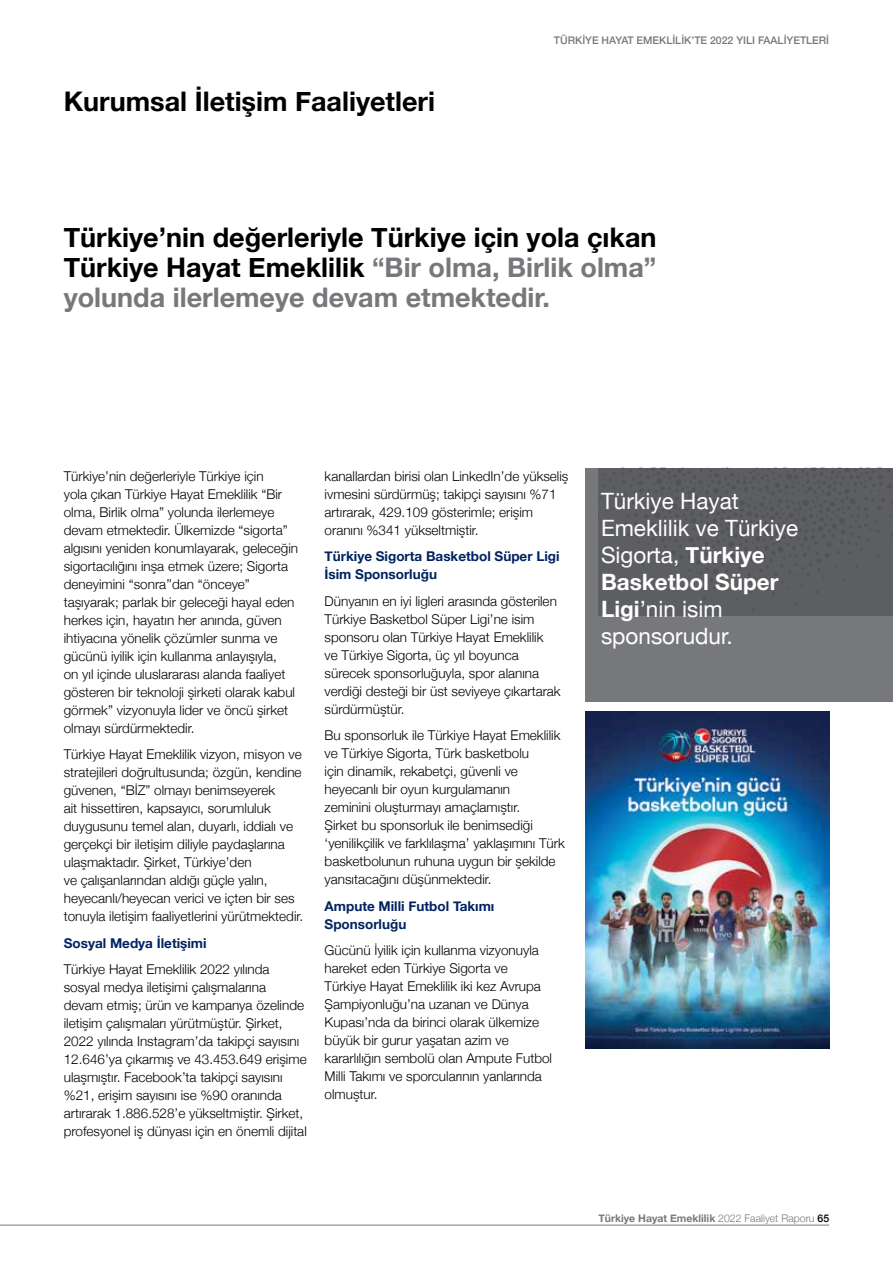
<style>
.page{position:relative;width:893px;height:1263px;background:#fff}
.page>*{position:absolute;margin:0;border:0;box-sizing:border-box;transform-origin:0 0}
.t1{font:700 27px/30px "Helvetica Neue";color:#000;text-align:justify}
.t2{font:22.5px/27px "Helvetica Neue";color:#fff}
.t3{font:300 13.5px/18px "Helvetica Neue";color:#000}
.t4{font:700 13.5px/18px "Helvetica Neue";color:#002360}
.t5{font:500 10.5px "Helvetica Neue";color:#77787b}
.t6{font:700 10.5px "Helvetica Neue";color:#77787b}
.s1{color:#77787b}
.s2{font-weight:700}
.s3{font-weight:300}
.s4{font-weight:500;color:#000}
</style>
<div class="page">
<div style="left:585px;top:468px;width:308px;height:234px;background:#77787b"></div>
<img style="left:598px;top:468px;width:295px;height:147px">
<img style="left:585px;top:711px;width:244px;height:338px">
<hr style="left:0;top:1225px;width:829px;height:1px;background:#77787b">
<h1 class="t1" style="left:64px;top:87px;width:373px">Kurumsal İletişim Faaliyetleri</h1>
<p class="t5" style="left:554px;top:32px;width:277px">TÜRKİYE HAYAT EMEKLİLİK’TE 2022 YILI FAALİYETLERİ</p>
<h1 class="t1" style="left:64px;top:224px;width:594px">Türkiye’nin değerleriyle Türkiye için yola çıkan Türkiye Hayat Emeklilik <span class="s1">“Bir olma, Birlik olma” yolunda ilerlemeye devam etmektedir.</span></h1>
<p class="t3" style="left:64px;top:466px;width:236px">Türkiye’nin değerleriyle Türkiye için<br>yola çıkan Türkiye Hayat Emeklilik “Bir olma, Birlik olma” yolunda ilerlemeye devam etmektedir. Ülkemizde “sigorta” algısını yeniden konumlayarak, geleceğin sigortacılığını inşa etmek üzere; Sigorta deneyimini “sonra’’dan “önceye” taşıyarak; parlak bir geleceği hayal eden herkes için, hayatın her anında, güven ihtiyacına yönelik çözümler sunma ve gücünü iyilik için kullanma anlayışıyla,<br>on yıl içinde uluslararası alanda faaliyet gösteren bir teknoloji şirketi olarak kabul görmek” vizyonuyla lider ve öncü şirket olmayı sürdürmektedir.</p>
<p class="t3" style="left:64px;top:744px;width:241px">Türkiye Hayat Emeklilik vizyon, misyon ve stratejileri doğrultusunda; özgün, kendine güvenen, “BİZ” olmayı benimseyerek<br>ait hissettiren, kapsayıcı, sorumluluk duygusunu temel alan, duyarlı, iddialı ve gerçekçi bir iletişim diliyle paydaşlarına ulaşmaktadır. Şirket, Türkiye’den<br>ve çalışanlarından aldığı güçle yalın, heyecanlı/heyecan verici ve içten bir ses tonuyla iletişim faaliyetlerini yürütmektedir.</p>
<p class="t4" style="left:64px;top:934px;width:144px">Sosyal Medya İletişimi</p>
<p class="t3" style="left:64px;top:959px;width:245px">Türkiye Hayat Emeklilik 2022 yılında sosyal medya iletişimi çalışmalarına devam etmiş; ürün ve kampanya özelinde iletişim çalışmaları yürütmüştür. Şirket, 2022 yılında Instagram’da takipçi sayısını 12.646’ya çıkarmış ve 43.453.649 erişime ulaşmıştır. Facebook’ta takipçi sayısını %21, erişim sayısını ise %90 oranında artırarak 1.886.528’e yükseltmiştir. Şirket, profesyonel iş dünyası için en önemli dijital</p>
<p class="t3" style="left:325px;top:466px;width:245px">kanallardan birisi olan LinkedIn’de yükseliş ivmesini sürdürmüş; takipçi sayısını %71 artırarak, 429.109 gösterimle; erişim oranını %341 yükseltmiştir.</p>
<p class="t4" style="left:325px;top:548px;width:236px">Türkiye Sigorta Basketbol Süper Ligi<br>İsim Sponsorluğu</p>
<p class="t3" style="left:325px;top:591px;width:238px">Dünyanın en iyi ligleri arasında gösterilen Türkiye Basketbol Süper Ligi’ne isim sponsoru olan Türkiye Hayat Emeklilik<br>ve Türkiye Sigorta, üç yıl boyunca sürecek sponsorluğuyla, spor alanına verdiği desteği bir üst seviyeye çıkartarak sürdürmüştür.</p>
<p class="t3" style="left:325px;top:725px;width:242px">Bu sponsorluk ile Türkiye Hayat Emeklilik ve Türkiye Sigorta, Türk basketbolu<br>için dinamik, rekabetçi, güvenli ve heyecanlı bir oyun kurgulamanın<br>zeminini oluşturmayı amaçlamıştır.<br>Şirket bu sponsorluk ile benimsediği ‘yenilikçilik ve farklılaşma’ yaklaşımını Türk basketbolunun ruhuna uygun bir şekilde yansıtacağını düşünmektedir.</p>
<p class="t4" style="left:325px;top:897px;width:171px">Ampute Milli Futbol Takımı<br>Sponsorluğu</p>
<p class="t3" style="left:325px;top:940px;width:229px">Gücünü İyilik için kullanma vizyonuyla hareket eden Türkiye Sigorta ve Türkiye Hayat Emeklilik iki kez Avrupa Şampiyonluğu’na uzanan ve Dünya Kupası’nda da birinci olarak ülkemize büyük bir gurur yaşatan azim ve kararlılığın sembolü olan Ampute Futbol Milli Takımı ve sporcularının yanlarında olmuştur.</p>
<h2 class="t2" style="left:601px;top:489px;width:199px">Türkiye Hayat<br>Emeklilik ve Türkiye<br>Sigorta, <span class="s2">Türkiye<br>Basketbol Süper<br>Ligi</span>’nin isim sponsorudur.</h2>
<p class="t6" style="left:598px;top:1210px;width:232px">Türkiye Hayat Emeklilik <span class="s3">2022 Faaliyet Raporu</span> <span class="s4">65</span></p>
</div>
